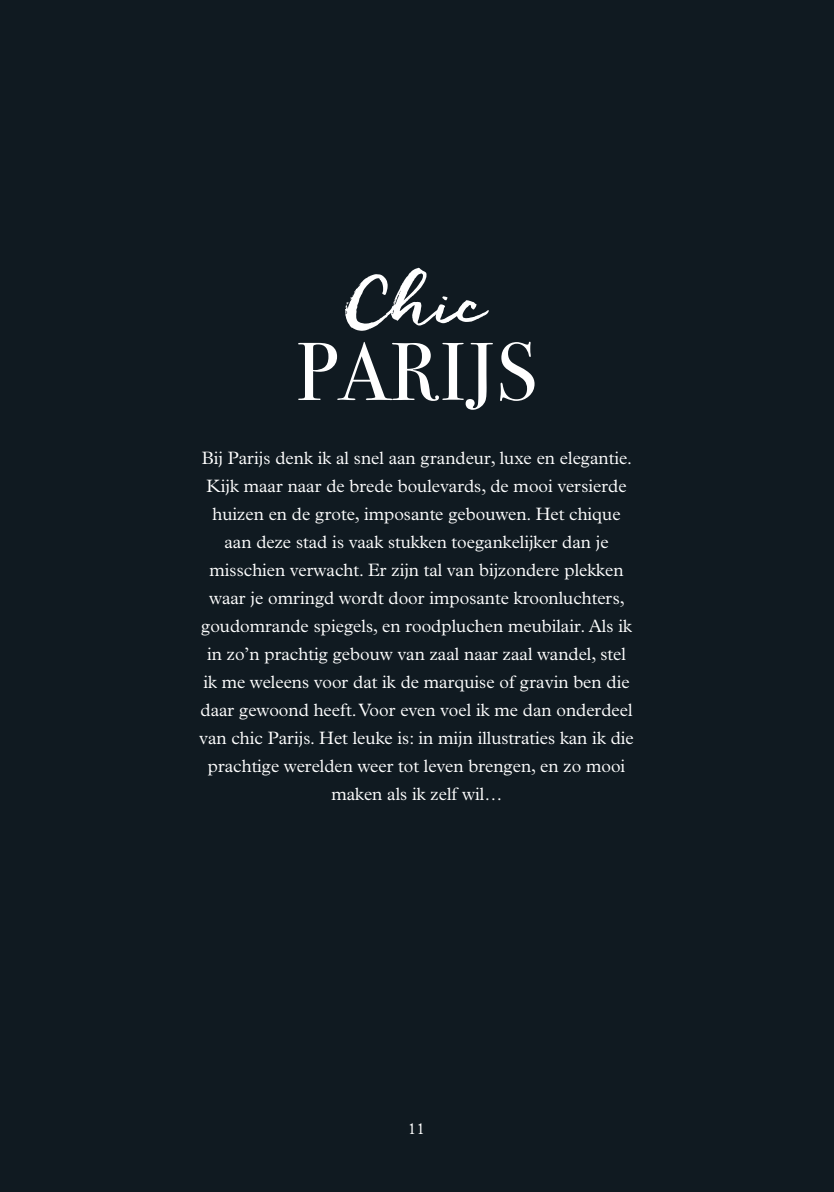
<style>
.page{position:relative;width:834px;height:1192px;background:#fff}
.page>*{position:absolute;margin:0;border:0;box-sizing:border-box;transform-origin:0 0}
.t1{font:82px "Bodoni Svty Two OSITCTT";letter-spacing:.02em;color:#fff}
.t2{font:70px "Freeland";color:#fff}
.t3{font:300 18px/28px "Plantin MT Pro";color:#fff;text-align:center}
.t4{font:300 16px "Plantin MT Pro";color:#fff}
</style>
<div class="page">
<div style="left:0;top:0;width:834px;height:1191px;background:#101a21"></div>
<h2 class="t2" style="left:346px;top:257px;width:142px">Chic</h2>
<h1 class="t1" style="left:296px;top:323px;width:242px">PARIJS</h1>
<p class="t3" style="left:199px;top:444px;width:436px">Bij Parijs denk ik al snel aan grandeur, luxe en elegantie.<br>Kijk maar naar de brede boulevards, de mooi versierde huizen en de grote, imposante gebouwen. Het chique aan deze stad is vaak stukken toegankelijker dan je misschien verwacht. Er zijn tal van bijzondere plekken waar je omringd wordt door imposante kroonluchters, goudomrande spiegels, en roodpluchen meubilair. Als ik in zo’n prachtig gebouw van zaal naar zaal wandel, stel ik me weleens voor dat ik de marquise of gravin ben die daar gewoond heeft. Voor even voel ik me dan onderdeel van chic Parijs. Het leuke is: in mijn illustraties kan ik die prachtige werelden weer tot leven brengen, en zo mooi maken als ik zelf wil…</p>
<p class="t4" style="left:408px;top:1119px;width:19px">11</p>
</div>
